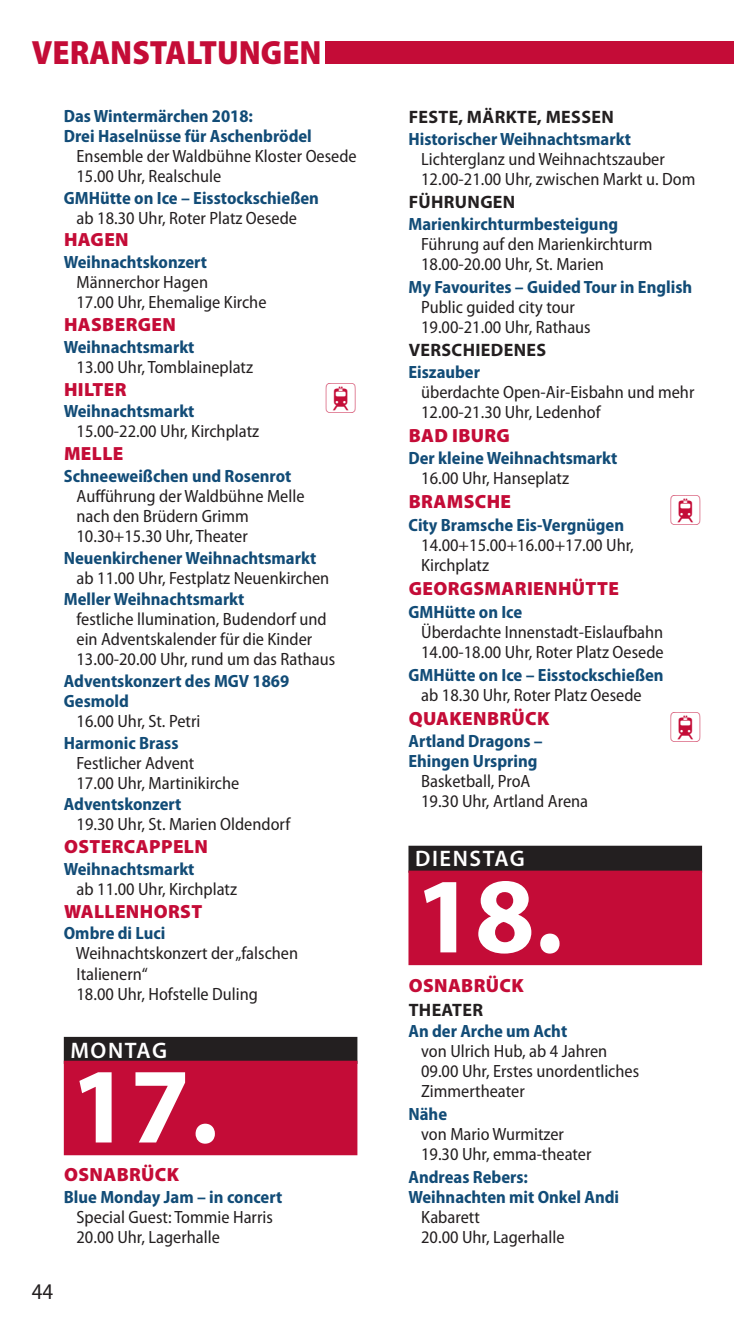
<style>
.page{position:relative;width:734px;height:1340px;background:#fff}
.page>*{position:absolute;margin:0;border:0;box-sizing:border-box;transform-origin:0 0}
.t1{font:700 108px "Myriad Pro";color:#fff}
.t2{font:900 semi-condensed 33.75px "Myriad Pro";color:#c40c37}
.t3{font:31.5px "Communications P06";color:#c40c37}
.t4{font:600 22.5px "Myriad Pro";letter-spacing:.07em;color:#fff}
.t5{font:semi-condensed 22.5px "Myriad Pro";color:#231f20}
.t6{font:900 19.12px "Myriad Pro";letter-spacing:.02em;color:#c40c37}
.t7{font:700 18px "Myriad Pro";letter-spacing:.02em;color:#231f20}
.t8{font:semi-condensed 17.78px/20px "Myriad Pro";color:#231f20}
.t9{font:700 semi-condensed 17.78px/20px "Myriad Pro";color:#124c77}
.s1{font-weight:700;color:#124c77}
.s2{font-weight:400;color:#231f20}
</style>
<div class="page">
<div style="left:64px;top:1036px;width:293px;height:27px;background:#231f20"></div>
<div style="left:64px;top:1060px;width:293px;height:95px;background:#c40c37"></div>
<div style="left:408px;top:845px;width:294px;height:27px;background:#231f20"></div>
<div style="left:408px;top:870px;width:294px;height:95px;background:#c40c37"></div>
<div style="left:325px;top:41px;width:408px;height:23px;background:#c40c37"></div>
<p class="t2" style="left:32px;top:40px;width:291px">VERANSTALTUNGEN</p>
<p class="t9" style="left:64px;top:107px;width:191px">Das Wintermärchen 2018:</p>
<p class="t9" style="left:64px;top:127px;width:249px">Drei Haselnüsse für Aschenbrödel</p>
<p class="t8" style="left:77px;top:147px;width:282px">Ensemble der Waldbühne Kloster Oesede</p>
<p class="t8" style="left:76px;top:167px;width:146px">15.00 Uhr, Realschule</p>
<p class="t9" style="left:64px;top:189px;width:257px">GMHütte on Ice – Eisstockschießen</p>
<p class="t8" style="left:77px;top:209px;width:222px">ab 18.30 Uhr, Roter Platz Oesede</p>
<p class="t6" style="left:64px;top:229px;width:66px">HAGEN</p>
<p class="t8" style="left:76px;top:254px;width:191px;text-indent:-13px"><span class="s1">Weihnachtskonzert<br></span>Männerchor Hagen<br>17.00 Uhr, Ehemalige Kirche</p>
<p class="t6" style="left:64px;top:313px;width:113px">HASBERGEN</p>
<p class="t8" style="left:77px;top:338px;width:178px;text-indent:-13px"><span class="s1">Weihnachtsmarkt<br></span>13.00 Uhr, Tomblaineplatz</p>
<p class="t9" style="left:64px;top:403px;width:132px">Weihnachtsmarkt</p>
<p class="t6" style="left:64px;top:378px;width:64px">HILTER</p>
<p class="t3" style="left:324px;top:383px;width:35px">_</p>
<p class="t8" style="left:77px;top:423px;width:184px">15.00-22.00 Uhr, Kirchplatz</p>
<p class="t6" style="left:64px;top:442px;width:61px">MELLE</p>
<p class="t9" style="left:64px;top:467px;width:229px">Schneeweißchen und Rosenrot</p>
<p class="t8" style="left:77px;top:487px;width:229px">Aufführung der Waldbühne Melle</p>
<p class="t8" style="left:76px;top:507px;width:174px">nach den Brüdern Grimm</p>
<p class="t8" style="left:76px;top:527px;width:173px">10.30+15.30 Uhr, Theater</p>
<p class="t9" style="left:64px;top:549px;width:254px">Neuenkirchener Weihnachtsmarkt</p>
<p class="t8" style="left:77px;top:569px;width:254px">ab 11.00 Uhr, Festplatz Neuenkirchen</p>
<p class="t9" style="left:64px;top:590px;width:182px">Meller Weihnachtsmarkt</p>
<p class="t8" style="left:77px;top:610px;width:252px">festliche llumination, Budendorf und</p>
<p class="t8" style="left:76px;top:631px;width:237px">ein Adventskalender für die Kinder</p>
<p class="t8" style="left:76px;top:651px;width:260px">13.00-20.00 Uhr, rund um das Rathaus</p>
<p class="t9" style="left:64px;top:672px;width:227px">Adventskonzert des MGV 1869</p>
<p class="t9" style="left:64px;top:692px;width:67px">Gesmold</p>
<p class="t8" style="left:77px;top:712px;width:125px">16.00 Uhr, St. Petri</p>
<p class="t9" style="left:64px;top:734px;width:116px">Harmonic Brass</p>
<p class="t8" style="left:77px;top:754px;width:119px">Festlicher Advent</p>
<p class="t8" style="left:76px;top:774px;width:164px">17.00 Uhr, Martinikirche</p>
<p class="t9" style="left:64px;top:796px;width:119px">Adventskonzert</p>
<p class="t8" style="left:77px;top:816px;width:215px">19.30 Uhr, St. Marien Oldendorf</p>
<p class="t6" style="left:64px;top:835px;width:145px">OSTERCAPPELN</p>
<p class="t8" style="left:77px;top:860px;width:162px;text-indent:-13px"><span class="s1">Weihnachtsmarkt<br></span>ab 11.00 Uhr, Kirchplatz</p>
<p class="t6" style="left:64px;top:900px;width:140px">WALLENHORST</p>
<p class="t8" style="left:76px;top:925px;width:224px;text-indent:-12px"><span class="s1">Ombre di Luci<br></span>Weihnachtskonzert der „falschen<br>Italienern“<br>18.00 Uhr, Hofstelle Duling</p>
<p class="t4" style="left:70px;top:1036px;width:98px">MONTAG</p>
<p class="t1" style="left:70px;top:1042px;width:149px">17.</p>
<p class="t6" style="left:64px;top:1163px;width:117px">OSNABRÜCK</p>
<p class="t8" style="left:76px;top:1188px;width:207px;text-indent:-13px"><span class="s1">Blue Monday Jam – in concert<br></span>Special Guest: Tommie Harris<br>20.00 Uhr, Lagerhalle</p>
<p class="t5" style="left:32px;top:1283px;width:23px">44</p>
<p class="t7" style="left:408px;top:106px;width:207px">FESTE, MÄRKTE, MESSEN</p>
<p class="t8" style="left:421px;top:130px;width:276px;text-indent:-13px"><span class="s1">Historischer Weihnachtsmarkt<br></span>Lichterglanz und Weihnachtszauber<br>12.00-21.00 Uhr, zwischen Markt u. Dom</p>
<p class="t7" style="left:408px;top:191px;width:108px">FÜHRUNGEN</p>
<p class="t8" style="left:421px;top:215px;width:233px;text-indent:-13px"><span class="s1">Marienkirchturmbesteigung<br></span>Führung auf den Marienkirchturm<br>18.00-20.00 Uhr, St. Marien</p>
<p class="t8" style="left:421px;top:278px;width:272px;text-indent:-13px"><span class="s1">My Favourites – Guided Tour in English<br></span>Public guided city tour<br>19.00-21.00 Uhr, Rathaus</p>
<p class="t7" style="left:408px;top:339px;width:139px">VERSCHIEDENES</p>
<p class="t8" style="left:421px;top:363px;width:275px;text-indent:-13px"><span class="s1">Eiszauber<br></span>überdachte Open-Air-Eisbahn und mehr<br>12.00-21.30 Uhr, Ledenhof</p>
<p class="t6" style="left:408px;top:424px;width:103px">BAD IBURG</p>
<p class="t9" style="left:421px;top:450px;width:198px;text-indent:-13px">Der kleine Weihnachtsmarkt<br><span class="s2">16.00 Uhr, Hanseplatz</span></p>
<p class="t9" style="left:408px;top:516px;width:217px">City Bramsche Eis-Vergnügen</p>
<p class="t6" style="left:408px;top:490px;width:104px">BRAMSCHE</p>
<p class="t3" style="left:668px;top:496px;width:35px">_</p>
<p class="t8" style="left:421px;top:536px;width:214px">14.00+15.00+16.00+17.00 Uhr,<br>Kirchplatz</p>
<p class="t6" style="left:408px;top:577px;width:212px">GEORGSMARIENHÜTTE</p>
<p class="t8" style="left:421px;top:603px;width:244px;text-indent:-13px"><span class="s1">GMHütte on Ice<br></span>Überdachte Innenstadt-Eislaufbahn<br>14.00-18.00 Uhr, Roter Platz Oesede</p>
<p class="t9" style="left:408px;top:666px;width:257px;text-align:center">GMHütte on Ice – Eisstockschießen <span class="s2">ab 18.30 Uhr, Roter Platz Oesede</span></p>
<p class="t9" style="left:408px;top:732px;width:136px">Artland Dragons –</p>
<p class="t6" style="left:408px;top:706px;width:142px">QUAKENBRÜCK</p>
<p class="t3" style="left:668px;top:712px;width:35px">_</p>
<p class="t8" style="left:421px;top:752px;width:168px;text-indent:-13px"><span class="s1">Ehingen Urspring<br></span>Basketball, ProA<br>19.30 Uhr, Artland Arena</p>
<p class="t4" style="left:415px;top:845px;width:111px">DIENSTAG</p>
<p class="t1" style="left:415px;top:852px;width:149px">18.</p>
<p class="t6" style="left:408px;top:974px;width:117px">OSNABRÜCK</p>
<p class="t7" style="left:408px;top:999px;width:76px">THEATER</p>
<p class="t8" style="left:421px;top:1022px;width:219px;text-indent:-13px"><span class="s1">An der Arche um Acht<br></span>von Ulrich Hub, ab 4 Jahren<br>09.00 Uhr, Erstes unordentliches<br>Zimmertheater</p>
<p class="t8" style="left:421px;top:1105px;width:172px;text-indent:-13px"><span class="s1">Nähe<br></span>von Mario Wurmitzer<br>19.30 Uhr, emma-theater</p>
<p class="t9" style="left:408px;top:1168px;width:121px">Andreas Rebers:</p>
<p class="t9" style="left:408px;top:1188px;width:212px">Weihnachten mit Onkel Andi</p>
<p class="t8" style="left:421px;top:1208px;width:60px">Kabarett</p>
<p class="t8" style="left:421px;top:1228px;width:145px">20.00 Uhr, Lagerhalle</p>
</div>
